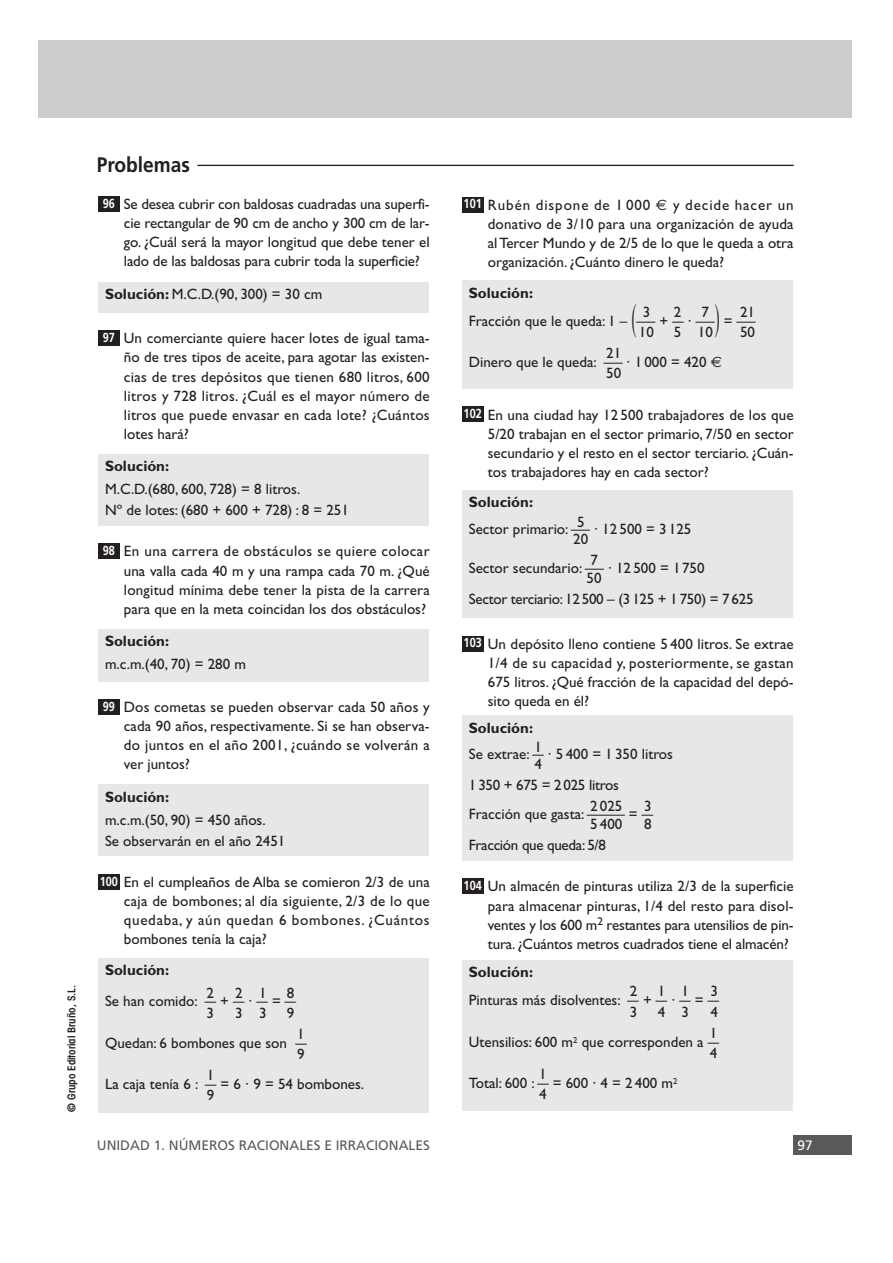
<style>
.page{position:relative;width:893px;height:1263px;background:#fff}
.page>*{position:absolute;margin:0;border:0;box-sizing:border-box;transform-origin:0 0}
.t1{font:700 21px "Frutiger";color:#231f20;scale:.91 1}
.t2{font:15px/19px "Gill Sans";color:#231f20;text-align:justify}
.t3{font:15px/21px "Gill Sans";letter-spacing:-.02em;color:#231f20}
.t4{font:700 15px "Gill Sans";color:#231f20}
.t5{font:13.65px "Frutiger";color:#58595b}
.t6{font:13.65px "Frutiger";color:#fff}
.t7{font:700 13.05px "Frutiger";color:#fff;scale:.83 1}
.t8{font:600 condensed 10.95px "Avant Garde";color:#231f20}
.s1{font-weight:700}
.s2{font-family:"Euro Sans"}
</style>
<div class="page">
<div style="left:793px;top:1135px;width:58px;height:19px;background:#58595b"></div>
<div style="left:39px;top:40px;width:812px;height:77px;background:#cbccce"></div>
<div style="left:462px;top:960px;width:330px;height:151px;background:#e6e7e8"></div>
<div style="left:462px;top:879px;width:21px;height:15px;background:#231f20"></div>
<div style="left:462px;top:716px;width:330px;height:145px;background:#e6e7e8"></div>
<div style="left:462px;top:636px;width:21px;height:15px;background:#231f20"></div>
<div style="left:462px;top:490px;width:330px;height:128px;background:#e6e7e8"></div>
<div style="left:462px;top:407px;width:21px;height:15px;background:#231f20"></div>
<div style="left:462px;top:281px;width:330px;height:108px;background:#e6e7e8"></div>
<div style="left:462px;top:197px;width:21px;height:15px;background:#231f20"></div>
<div style="left:98px;top:958px;width:330px;height:154px;background:#e6e7e8"></div>
<div style="left:98px;top:874px;width:21px;height:15px;background:#231f20"></div>
<div style="left:98px;top:785px;width:330px;height:71px;background:#e6e7e8"></div>
<div style="left:98px;top:699px;width:21px;height:16px;background:#231f20"></div>
<div style="left:98px;top:629px;width:330px;height:52px;background:#e6e7e8"></div>
<div style="left:98px;top:544px;width:21px;height:15px;background:#231f20"></div>
<div style="left:98px;top:454px;width:330px;height:72px;background:#e6e7e8"></div>
<div style="left:98px;top:330px;width:21px;height:16px;background:#231f20"></div>
<div style="left:98px;top:282px;width:330px;height:31px;background:#e6e7e8"></div>
<div style="left:98px;top:196px;width:21px;height:16px;background:#231f20"></div>
<hr style="left:197px;top:165px;width:596px;height:1px;background:#231f20">
<p class="t8" style="left:67px;top:1112px;width:129px;rotate:-90deg">© Grupo Editorial Bruño, S.L.</p>
<h1 class="t1" style="left:97px;top:156px;width:104px">Problemas</h1>
<p class="t7" style="left:103px;top:198px;width:16px">96</p>
<p class="t2" style="left:124px;top:196px;width:307px">Se desea cubrir con baldosas cuadradas una superfi&shy;cie rectangular de 90 cm de ancho y 300 cm de lar&shy;go. ¿Cuál será la mayor longitud que debe tener el lado de las baldosas para cubrir toda la superficie?</p>
<p class="t2" style="left:105px;top:286px;width:219px"><span class="s1">Solución:</span> M.C.D.(90, 300) = 30 cm</p>
<p class="t7" style="left:103px;top:332px;width:16px">97</p>
<p class="t2" style="left:124px;top:330px;width:307px">Un comerciante quiere hacer lotes de igual tama&shy;ño de tres tipos de aceite, para agotar las existen&shy;cias de tres depósitos que tienen 680 litros, 600 litros y 728 litros. ¿Cuál es el mayor número de litros que puede envasar en cada lote? ¿Cuántos lotes hará?</p>
<p class="t4" style="left:105px;top:461px;width:66px">Solución:</p>
<p class="t2" style="left:105px;top:480px;width:245px;line-height:21px">M.C.D.(680, 600, 728) = 8 litros.<br>Nº de lotes: (680 + 600 + 728) : 8 = 251</p>
<p class="t7" style="left:103px;top:545px;width:16px">98</p>
<p class="t2" style="left:124px;top:544px;width:307px">En una carrera de obstáculos se quiere colocar una valla cada 40 m y una rampa cada 70 m. ¿Qué longitud mínima debe tener la pista de la carrera para que en la meta coincidan los dos obstáculos?</p>
<p class="t4" style="left:105px;top:636px;width:66px">Solución:</p>
<p class="t2" style="left:105px;top:656px;width:142px">m.c.m.(40, 70) = 280 m</p>
<p class="t7" style="left:103px;top:701px;width:16px">99</p>
<p class="t2" style="left:124px;top:699px;width:307px">Dos cometas se pueden observar cada 50 años y cada 90 años, respectivamente. Si se han observa&shy;do juntos en el año 2001, ¿cuándo se volverán a ver juntos?</p>
<p class="t4" style="left:105px;top:791px;width:66px">Solución:</p>
<p class="t2" style="left:105px;top:811px;width:182px;line-height:21px">m.c.m.(50, 90) = 450 años.<br>Se observarán en el año 2451</p>
<p class="t7" style="left:100px;top:876px;width:23px">100</p>
<p class="t2" style="left:124px;top:874px;width:307px">En el cumpleaños de Alba se comieron 2/3 de una caja de bombones; al día siguiente, 2/3 de lo que quedaba, y aún quedan 6 bombones. ¿Cuántos bombones tenía la caja?</p>
<p class="t4" style="left:105px;top:964px;width:66px">Solución:</p>
<p class="t2" style="left:206px;top:985px;width:9px">2</p>
<p class="t2" style="left:235px;top:985px;width:33px">2 1</p>
<p class="t2" style="left:287px;top:985px;width:9px">8</p>
<p class="t2" style="left:206px;top:997px;width:91px;line-height:11.6px;text-indent:-101px">Se han comido: — + — · — = —<br>3</p>
<p class="t2" style="left:235px;top:1005px;width:33px">3 3</p>
<p class="t2" style="left:287px;top:1005px;width:9px">9</p>
<p class="t2" style="left:297px;top:1026px;width:9px">1</p>
<p class="t2" style="left:105px;top:1039px;width:203px;line-height:11.6px;text-align:right">Quedan: 6 bombones que son —<br>9</p>
<p class="t2" style="left:207px;top:1067px;width:9px">1</p>
<p class="t2" style="left:207px;top:1080px;width:159px;line-height:11.6px;text-indent:-102px">La caja tenía 6 : — = 6 · 9 = 54 bombones.<br>9</p>
<p class="t7" style="left:463px;top:199px;width:23px">101</p>
<p class="t2" style="left:488px;top:197px;width:307px">Rubén dispone de 1 000 <span class="s2">€</span> y decide hacer un donativo de 3/10 para una organización de ayuda al Tercer Mundo y de 2/5 de lo que le queda a otra organización. ¿Cuánto dinero le queda?</p>
<p class="t4" style="left:469px;top:287px;width:66px">Solución:</p>
<p class="t2" style="left:642px;top:304px;width:9px">3</p>
<p class="t2" style="left:674px;top:304px;width:9px">2</p>
<p class="t2" style="left:701px;top:304px;width:9px">7</p>
<p class="t2" style="left:740px;top:304px;width:17px">21</p>
<p class="t2" style="left:639px;top:316px;width:118px;line-height:11.6px;text-indent:-170px">Fracción que le queda: 1 – — + — · — = —<br>10</p>
<p class="t2" style="left:674px;top:324px;width:40px">5 10</p>
<p class="t2" style="left:740px;top:324px;width:17px">50</p>
<p class="t2" style="left:606px;top:345px;width:17px">21</p>
<p class="t2" style="left:606px;top:358px;width:117px;line-height:11.6px;text-indent:-137px">Dinero que le queda: — · 1 000 = 420 <span class="s2">€<br></span>50</p>
<p class="t7" style="left:463px;top:409px;width:23px">102</p>
<p class="t2" style="left:488px;top:407px;width:307px">En una ciudad hay 12 500 trabajadores de los que 5/20 trabajan en el sector primario, 7/50 en sector secundario y el resto en el sector terciario. ¿Cuán&shy;tos trabajadores hay en cada sector?</p>
<p class="t4" style="left:469px;top:497px;width:66px">Solución:</p>
<p class="t2" style="left:577px;top:514px;width:9px">5</p>
<p class="t2" style="left:469px;top:521px;width:224px">Sector primario: — · 12 500 = 3 125</p>
<p class="t2" style="left:573px;top:531px;width:17px">20</p>
<p class="t2" style="left:590px;top:552px;width:9px">7</p>
<p class="t2" style="left:469px;top:560px;width:237px">Sector secundario: — · 12 500 = 1750</p>
<p class="t3" style="left:469px;top:569px;width:286px;text-indent:118px">50<br>Sector terciario: 12500 – (3125 + 1750) = 7625</p>
<p class="t7" style="left:463px;top:638px;width:23px">103</p>
<p class="t2" style="left:488px;top:636px;width:307px">Un depósito lleno contiene 5 400 litros. Se extrae 1/4 de su capacidad y, posteriormente, se gastan 675 litros. ¿Qué fracción de la capacidad del depó&shy;sito queda en él?</p>
<p class="t4" style="left:469px;top:723px;width:66px">Solución:</p>
<p class="t2" style="left:534px;top:739px;width:9px">1</p>
<p class="t2" style="left:469px;top:746px;width:205px">Se extrae: — · 5 400 = 1 350 litros</p>
<p class="t2" style="left:534px;top:756px;width:9px">4</p>
<p class="t3" style="left:469px;top:777px;width:151px">1350 + 675 = 2025 litros</p>
<p class="t2" style="left:590px;top:799px;width:34px">2 025</p>
<p class="t2" style="left:644px;top:799px;width:9px">3</p>
<p class="t2" style="left:469px;top:806px;width:186px">Fracción que gasta: —= —</p>
<p class="t2" style="left:590px;top:816px;width:34px">5 400</p>
<p class="t2" style="left:644px;top:816px;width:9px">8</p>
<p class="t3" style="left:469px;top:836px;width:139px">Fracción que queda: 5/8</p>
<p class="t7" style="left:463px;top:880px;width:23px">104</p>
<p class="t2" style="left:488px;top:879px;width:307px">Un almacén de pinturas utiliza 2/3 de la superficie para almacenar pinturas, 1/4 del resto para disol&shy;ventes y los 600 m<sup>2</sup> restantes para utensilios de pin&shy;tura. ¿Cuántos metros cuadrados tiene el almacén?</p>
<p class="t4" style="left:469px;top:967px;width:66px">Solución:</p>
<p class="t2" style="left:629px;top:984px;width:9px">2</p>
<p class="t2" style="left:658px;top:984px;width:33px">1 1</p>
<p class="t2" style="left:710px;top:984px;width:9px">3</p>
<p class="t2" style="left:629px;top:996px;width:91px;line-height:11.6px;text-indent:-161px">Pinturas más disolventes: — + — · — = —<br>3</p>
<p class="t2" style="left:658px;top:1004px;width:33px">4 3</p>
<p class="t2" style="left:709px;top:1003px;width:10px;line-height:21px">4<br>1</p>
<p class="t2" style="left:469px;top:1037px;width:252px;line-height:11.6px;text-align:right">Utensilios: 600 m<sup>2</sup> que corresponden a —<br>4</p>
<p class="t2" style="left:539px;top:1066px;width:9px">1</p>
<p class="t2" style="left:539px;top:1079px;width:140px;line-height:11.6px;text-indent:-70px">Total: 600 : — = 600 · 4 = 2 400 m<sup>2<br></sup>4</p>
<p class="t5" style="left:97px;top:1140px;width:334px">UNIDAD 1. NÚMEROS RACIONALES E IRRACIONALES</p>
<p class="t6" style="left:797px;top:1140px;width:17px">97</p>
</div>
